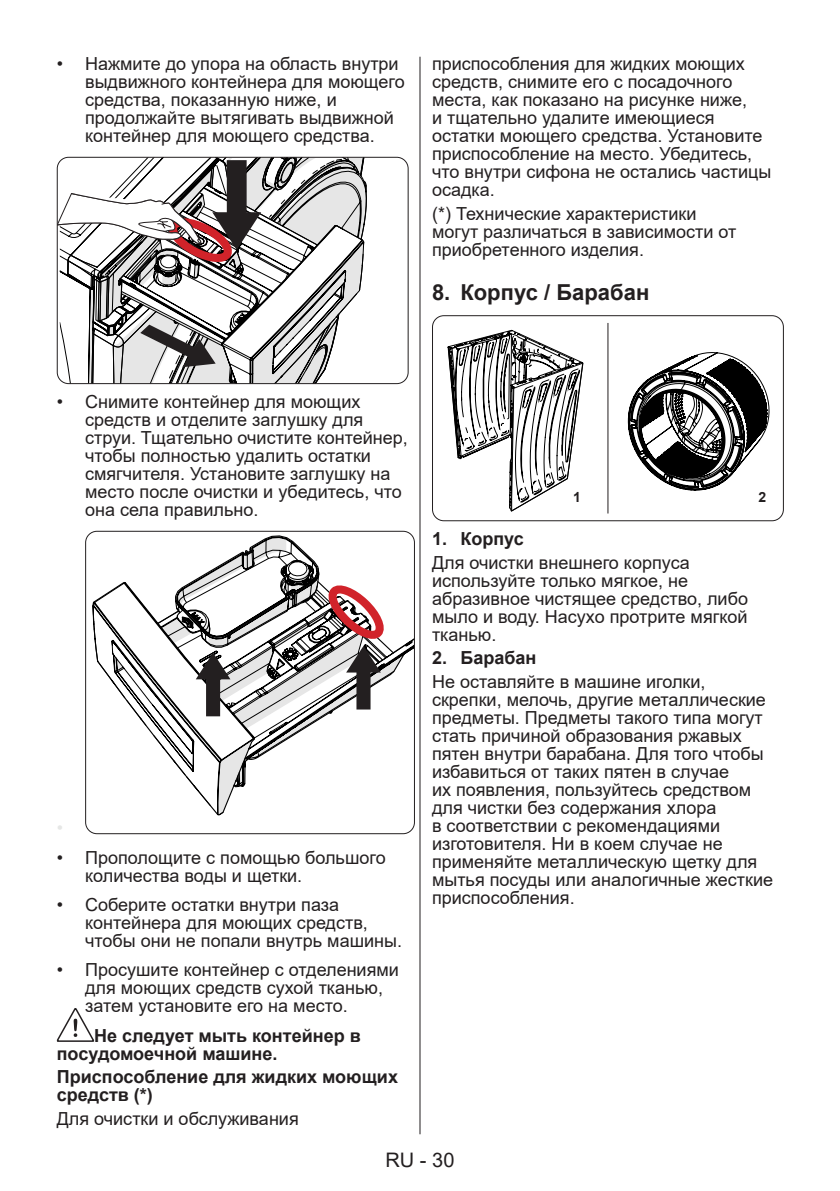
<style>
.page{position:relative;width:840px;height:1191px;background:#fff}
.page>*{position:absolute;margin:0;border:0;box-sizing:border-box;transform-origin:0 0}
.t1{font:700 22px "Arial";color:#231f20}
.t2{font:20px "Arial";color:#231f20}
.Normal_Yazi{font:18px/18px "Arial";color:#231f20}
.Normal_Yazi-2{font:700 18px/18px "Arial";color:#231f20}
.t3{font:18px "Arial";color:#e6e7e6}
.rakam_stil{font:700 14px "Arial";color:#231f20}
</style>
<div class="page">
<hr style="left:419px;top:57px;width:1px;height:1077px;background:#231f20">
<svg style="left:57px;top:157px;width:310px;height:226px"></svg>
<div style="left:57px;top:157px;width:351px;height:227px;border:1px solid #231f20;border-radius:11px"></div>
<svg style="left:92px;top:531px;width:302px;height:285px"></svg>
<div style="left:85px;top:531px;width:329px;height:303px;border:1px solid #231f20;border-radius:11px"></div>
<svg style="left:57px;top:1008px;width:36px;height:33px"></svg>
<svg style="left:627px;top:352px;width:142px;height:170px"></svg>
<div style="left:432px;top:315px;width:351px;height:206px;border:1px solid #231f20;border-radius:11px"></div>
<hr style="left:607px;top:323px;width:1px;height:190px;background:#231f20">
<svg style="left:447px;top:330px;width:137px;height:181px"></svg>
<p class="Normal_Yazi" style="left:85px;top:54px;width:321px;text-indent:-28px">• Нажмите до упора на область внутри выдвижного контейнера для моющего средства, показанную ниже, и продолжайте вытягивать выдвижной контейнер для моющего средства.</p>
<p class="Normal_Yazi" style="left:432px;top:54px;width:340px">приспособления для жидких моющих средств, снимите его с посадочного места, как показано на рисунке ниже,<br>и тщательно удалите имеющиеся остатки моющего средства. Установите приспособление на место. Убедитесь, что внутри сифона не остались частицы осадка.</p>
<p class="Normal_Yazi" style="left:432px;top:204px;width:306px">(*) Технические характеристики могут различаться в зависимости от приобретенного изделия.</p>
<p class="t1" style="left:432px;top:277px;width:219px">8. Корпус / Барабан</p>
<p class="Normal_Yazi" style="left:85px;top:392px;width:324px;text-indent:-28px">• Снимите контейнер для моющих средств и отделите заглушку для струи. Тщательно очистите контейнер, чтобы полностью удалить остатки смягчителя. Установите заглушку на место после очистки и убедитесь, что она села правильно.</p>
<p class="t3" style="left:57px;top:815px;width:8px">•</p>
<p class="Normal_Yazi" style="left:85px;top:848px;width:302px;text-indent:-28px">• Прополощите с помощью большого количества воды и щетки.</p>
<p class="Normal_Yazi" style="left:85px;top:895px;width:318px;text-indent:-28px">• Соберите остатки внутри паза контейнера для моющих средств, чтобы они не попали внутрь машины.</p>
<p class="Normal_Yazi" style="left:85px;top:960px;width:315px;text-indent:-28px">• Просушите контейнер с отделениями для моющих средств сухой тканью, затем установите его на место.</p>
<p class="Normal_Yazi-2" style="left:57px;top:1026px;width:305px;text-indent:37px">Не следует мыть контейнер в посудомоечной машине.</p>
<p class="Normal_Yazi-2" style="left:57px;top:1068px;width:342px">Приспособление для жидких моющих средств (*)</p>
<p class="Normal_Yazi" style="left:57px;top:1109px;width:243px">Для очистки и обслуживания</p>
<p class="rakam_stil" style="left:572px;top:487px;width:9px">1</p>
<p class="rakam_stil" style="left:758px;top:487px;width:9px">2</p>
<p class="Normal_Yazi-2" style="left:432px;top:530px;width:93px">1. Корпус</p>
<p class="Normal_Yazi" style="left:432px;top:553px;width:317px">Для очистки внешнего корпуса используйте только мягкое, не абразивное чистящее средство, либо мыло и воду. Насухо протрите мягкой тканью.</p>
<p class="Normal_Yazi-2" style="left:432px;top:649px;width:106px">2. Барабан</p>
<p class="Normal_Yazi" style="left:432px;top:672px;width:342px">Не оставляйте в машине иголки, скрепки, мелочь, другие металлические предметы. Предметы такого типа могут стать причиной образования ржавых пятен внутри барабана. Для того чтобы избавиться от таких пятен в случае<br>их появления, пользуйтесь средством для чистки без содержания хлора<br>в соответствии с рекомендациями изготовителя. Ни в коем случае не применяйте металлическую щетку для мытья посуды или аналогичные жесткие приспособления.</p>
<p class="t2" style="left:385px;top:1146px;width:70px">RU - 30</p>
</div>
